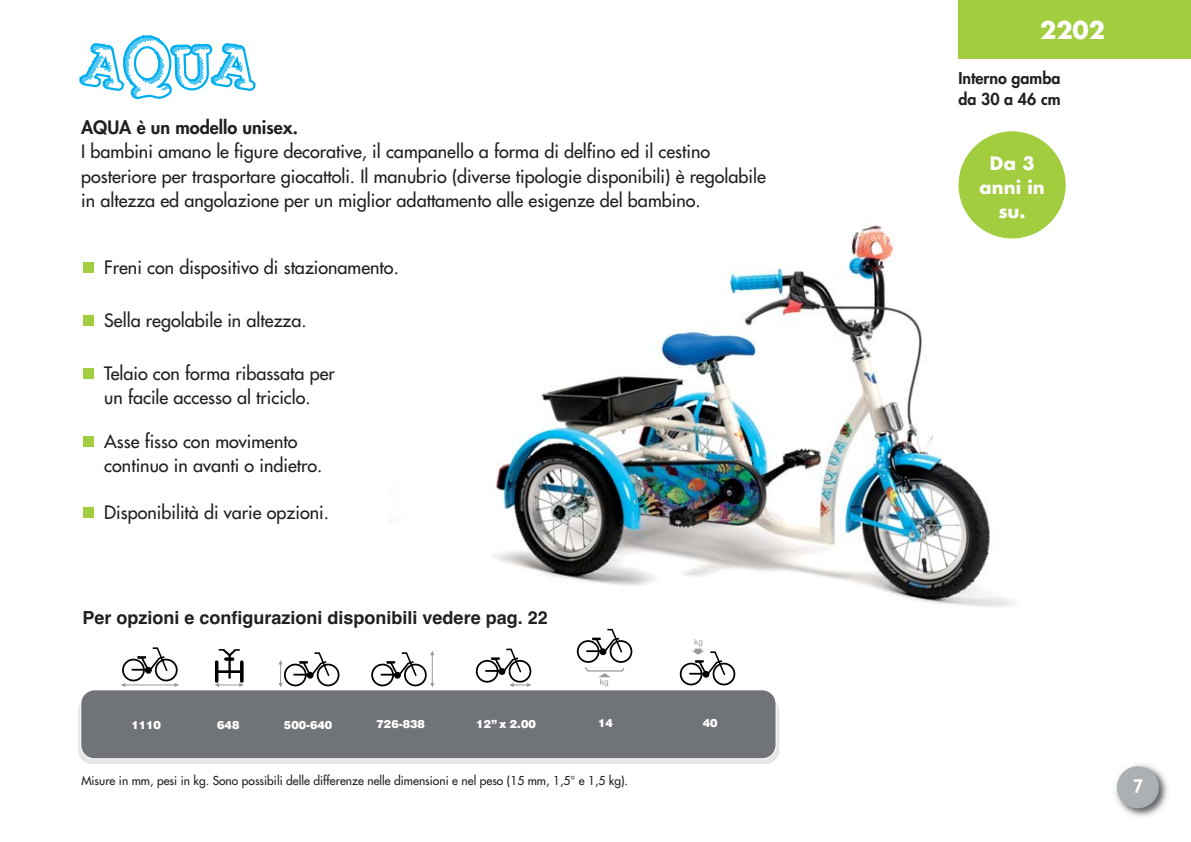
<style>
.page{position:relative;width:1191px;height:842px;background:#fff}
.page>*{position:absolute;margin:0;border:0;box-sizing:border-box;transform-origin:0 0}
.t1{font:700 24px "Futura";color:#fff}
.t2{font:600 20px "Gill Sans";color:#fff}
.t3{font:18px/24.6px "Futura";color:#231f20}
.t4{font:700 18px "Helvetica";color:#231f20}
.t5{font:800 18px "Futura";color:#231f20}
.t6{font:700 18px/24px "Futura";color:#fff;text-align:center}
.t7{font:800 16px/21.2px "Futura";color:#231f20}
.t8{font:12px "Futura";color:#231f20}
.t9{font:11.2px "Swiss 721 BT Black+T42";color:#fff}
</style>
<div class="page">
<img style="left:417px;top:131px;width:649px;height:536px">
<img style="left:1115px;top:764px;width:53px;height:53px">
<div style="left:1116px;top:766px;width:42px;height:42px;background:#adb0b2;border-radius:50%"></div>
<svg style="left:79px;top:35px;width:177px;height:64px"></svg>
<div style="left:83px;top:263px;width:11px;height:10px;background:#a1cd3f"></div>
<div style="left:83px;top:315px;width:11px;height:11px;background:#a1cd3f"></div>
<div style="left:83px;top:368px;width:11px;height:10px;background:#a1cd3f"></div>
<div style="left:83px;top:436px;width:11px;height:11px;background:#a1cd3f"></div>
<div style="left:83px;top:507px;width:11px;height:11px;background:#a1cd3f"></div>
<div style="left:78px;top:697px;width:701px;height:67px;background:#e6e6e6;border-radius:14px"></div>
<div style="left:81px;top:690px;width:695px;height:69px;background:#707478;border-radius:14px"></div>
<div style="left:80px;top:689px;width:696px;height:70px;border:1px solid #fff;border-radius:14px"></div>
<hr style="left:124px;top:685px;width:51px;height:1px;background:#999">
<div style="left:122px;top:659px;width:23px;height:22px;border:2px solid #000;border-radius:50%"></div>
<div style="left:155px;top:659px;width:23px;height:22px;border:2px solid #000;border-radius:50%"></div>
<svg style="left:132px;top:647px;width:36px;height:26px"></svg>
<svg style="left:279px;top:661px;width:3px;height:26px"></svg>
<div style="left:284px;top:664px;width:23px;height:22px;border:2px solid #000;border-radius:50%"></div>
<div style="left:317px;top:664px;width:22px;height:22px;border:2px solid #000;border-radius:50%"></div>
<svg style="left:293px;top:652px;width:36px;height:26px"></svg>
<hr style="left:432px;top:655px;width:1px;height:30px;background:#999">
<svg style="left:430px;top:651px;width:4px;height:4px"></svg>
<div style="left:371px;top:664px;width:23px;height:22px;border:2px solid #000;border-radius:50%"></div>
<div style="left:404px;top:664px;width:23px;height:22px;border:2px solid #000;border-radius:50%"></div>
<svg style="left:381px;top:652px;width:36px;height:26px"></svg>
<svg style="left:215px;top:649px;width:28px;height:38px"></svg>
<div style="left:476px;top:660px;width:22px;height:23px;border:2px solid #000;border-radius:50%"></div>
<div style="left:508px;top:660px;width:23px;height:23px;border:2px solid #000;border-radius:50%"></div>
<svg style="left:485px;top:649px;width:36px;height:25px"></svg>
<svg style="left:510px;top:683px;width:20px;height:4px"></svg>
<svg style="left:584px;top:666px;width:41px;height:20px"></svg>
<div style="left:577px;top:640px;width:22px;height:23px;border:2px solid #000;border-radius:50%"></div>
<div style="left:609px;top:640px;width:23px;height:23px;border:2px solid #000;border-radius:50%"></div>
<svg style="left:586px;top:629px;width:36px;height:26px"></svg>
<div style="left:680px;top:663px;width:22px;height:22px;border:2px solid #000;border-radius:50%"></div>
<div style="left:712px;top:663px;width:23px;height:22px;border:2px solid #000;border-radius:50%"></div>
<svg style="left:689px;top:639px;width:36px;height:38px"></svg>
<div style="left:958px;top:0;width:233px;height:58px;background:#a1cd3f"></div>
<div style="left:958px;top:131px;width:107px;height:107px;background:#a1cd3f;border-radius:50%"></div>
<p class="t5" style="left:81px;top:118px;width:218px">AQUA è un modello unisex.</p>
<p class="t3" style="left:81px;top:140px;width:686px">I bambini amano le figure decorative, il campanello a forma di delfino ed il cestino posteriore per trasportare giocattoli. Il manubrio (diverse tipologie disponibili) è regolabile in altezza ed angolazione per un miglior adattamento alle esigenze del bambino.</p>
<p class="t3" style="left:104px;top:256px;width:296px">Freni con dispositivo di stazionamento.</p>
<p class="t3" style="left:104px;top:310px;width:204px">Sella regolabile in altezza.</p>
<p class="t3" style="left:104px;top:362px;width:232px">Telaio con forma ribassata per un facile accesso al triciclo.</p>
<p class="t3" style="left:104px;top:430px;width:220px">Asse fisso con movimento continuo in avanti o indietro.</p>
<p class="t3" style="left:104px;top:501px;width:226px">Disponibilità di varie opzioni.</p>
<p class="t4" style="left:82px;top:611px;width:467px">Per opzioni e configurazioni disponibili vedere pag. 22</p>
<p class="t9" style="left:131px;top:718px;width:31px">1110</p>
<p class="t9" style="left:217px;top:718px;width:24px">648</p>
<p class="t9" style="left:284px;top:718px;width:50px">500-640</p>
<p class="t9" style="left:376px;top:717px;width:50px">726-838</p>
<p class="t9" style="left:476px;top:717px;width:61px">12” x 2.00</p>
<p class="t9" style="left:598px;top:716px;width:16px">14</p>
<p class="t9" style="left:703px;top:716px;width:16px">40</p>
<p class="t8" style="left:81px;top:775px;width:548px">Misure in mm, pesi in kg. Sono possibili delle differenze nelle dimensioni e nel peso (15 mm, 1,5° e 1,5 kg).</p>
<h1 class="t1" style="left:1040px;top:17px;width:67px">2202</h1>
<p class="t7" style="left:958px;top:69px;width:104px">Interno gamba da 30 a 46 cm</p>
<p class="t6" style="left:979px;top:152px;width:67px">Da 3 anni in su.</p>
<p class="t2" style="left:1133px;top:774px;width:12px">7</p>
</div>
